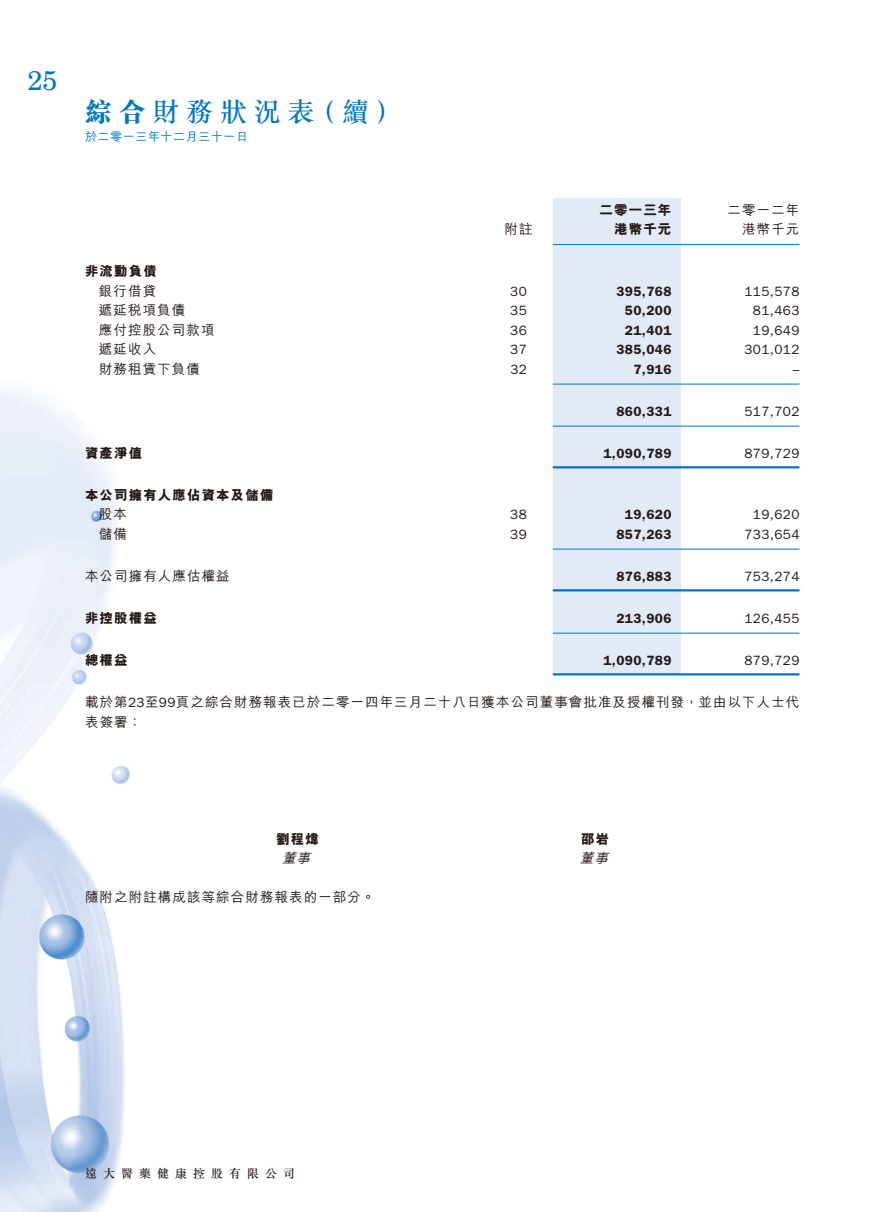
<style>
.page{position:relative;width:893px;height:1212px;background:#fff}
.page>*{position:absolute;margin:0;border:0;box-sizing:border-box;transform-origin:0 0}
.t1{font:500 27px "M Sung HK";letter-spacing:.25em;color:#0077c0}
.t2{font:27px "New Century Schlbk LT Std";color:#0077c0}
.t3{font:500 13.5px/19.5px "M Hei HK";letter-spacing:.08em;color:#231916}
.t4{font:13.5px "ITC Franklin Gothic Std";letter-spacing:.03em;color:#231916}
.t5{font:600 13.5px "ITC Franklin Gothic Std";letter-spacing:.03em;color:#231916}
.t6{font:800 13.5px "M Hei HK";letter-spacing:.08em;color:#231916}
.t7{font:italic 500 13.5px "M Hei HK";color:#231916}
.t8{font:500 12px "M Hei HK";letter-spacing:.05em;color:#0077c0}
.t9{font:500 12px "M Sung HK";letter-spacing:.5em;color:#231916}
.s1{font-weight:800}
.s2{font-family:"ITC Franklin Gothic Std";font-weight:400}
</style>
<div class="page">
<img style="left:0;top:389px;width:130px;height:823px">
<div style="left:553px;top:198px;width:127px;height:477px;background:#e2eaf6"></div>
<hr style="left:553px;top:244px;width:246px;height:1px;background:#0077c0">
<hr style="left:553px;top:384px;width:246px;height:1px;background:#0077c0">
<hr style="left:553px;top:426px;width:246px;height:1px;background:#0077c0">
<hr style="left:553px;top:466px;width:246px;height:2px;background:#0077c0">
<hr style="left:553px;top:549px;width:246px;height:1px;background:#0077c0">
<hr style="left:553px;top:589px;width:246px;height:2px;background:#0077c0">
<hr style="left:553px;top:633px;width:246px;height:1px;background:#0077c0">
<hr style="left:553px;top:673px;width:246px;height:2px;background:#0077c0">
<h1 class="t2" style="left:27px;top:64px;width:32px">25</h1>
<h1 class="t1" style="left:85px;top:93px;width:231px"><span class="s1">綜合</span>財務狀況表</h1>
<p class="t8" style="left:85px;top:128px;width:165px">於二零一三年十二月三十一日</p>
<h1 class="t1" style="left:310px;top:93px;width:93px">（續(</h1>
<p class="t6" style="left:600px;top:201px;width:73px">二零一三年</p>
<p class="t3" style="left:728px;top:199px;width:73px">二零一二年</p>
<p class="t3" style="left:505px;top:219px;width:30px">附註</p>
<p class="t6" style="left:614px;top:220px;width:59px">港幣千元</p>
<p class="t3" style="left:742px;top:219px;width:59px">港幣千元</p>
<p class="t6" style="left:85px;top:262px;width:73px">非流動負債</p>
<p class="t3" style="left:99px;top:280px;width:59px">銀行借貸</p>
<p class="t4" style="left:510px;top:284px;width:18px">30</p>
<p class="t5" style="left:616px;top:283px;width:57px">395,768</p>
<p class="t4" style="left:744px;top:284px;width:57px">115,578</p>
<p class="t3" style="left:99px;top:300px;width:88px">遞延稅項負債</p>
<p class="t4" style="left:510px;top:303px;width:18px">35</p>
<p class="t5" style="left:625px;top:303px;width:48px">50,200</p>
<p class="t4" style="left:753px;top:303px;width:48px">81,463</p>
<p class="t3" style="left:99px;top:319px;width:117px">應付控股公司款項</p>
<p class="t4" style="left:510px;top:323px;width:18px">36</p>
<p class="t5" style="left:625px;top:322px;width:48px">21,401</p>
<p class="t4" style="left:753px;top:323px;width:48px">19,649</p>
<p class="t3" style="left:99px;top:339px;width:59px">遞延收入</p>
<p class="t4" style="left:510px;top:342px;width:18px">37</p>
<p class="t5" style="left:616px;top:342px;width:57px">385,046</p>
<p class="t4" style="left:744px;top:342px;width:57px">301,012</p>
<p class="t3" style="left:99px;top:358px;width:102px">財務租賃下負債</p>
<p class="t4" style="left:510px;top:362px;width:18px">32</p>
<p class="t5" style="left:633px;top:361px;width:40px">7,916</p>
<p class="t4" style="left:793px;top:362px;width:8px">–</p>
<p class="t5" style="left:616px;top:403px;width:57px">860,331</p>
<p class="t4" style="left:744px;top:404px;width:57px">517,702</p>
<p class="t6" style="left:85px;top:444px;width:59px">資產淨值</p>
<p class="t6" style="left:85px;top:486px;width:190px">本公司擁有人應佔資本及儲備</p>
<p class="t5" style="left:603px;top:445px;width:70px">1,090,789</p>
<p class="t4" style="left:744px;top:446px;width:57px">879,729</p>
<p class="t3" style="left:99px;top:504px;width:30px">股本</p>
<p class="t4" style="left:510px;top:507px;width:18px">38</p>
<p class="t5" style="left:625px;top:507px;width:48px">19,620</p>
<p class="t4" style="left:753px;top:507px;width:48px">19,620</p>
<p class="t3" style="left:99px;top:523px;width:30px">儲備</p>
<p class="t4" style="left:510px;top:527px;width:18px">39</p>
<p class="t5" style="left:616px;top:526px;width:57px">857,263</p>
<p class="t4" style="left:744px;top:527px;width:57px">733,654</p>
<p class="t3" style="left:85px;top:565px;width:146px">本公司擁有人應估權益</p>
<p class="t5" style="left:616px;top:568px;width:57px">876,883</p>
<p class="t4" style="left:744px;top:569px;width:57px">753,274</p>
<p class="t6" style="left:85px;top:609px;width:73px">非控股權益</p>
<p class="t5" style="left:616px;top:610px;width:57px">213,906</p>
<p class="t4" style="left:744px;top:611px;width:57px">126,455</p>
<p class="t6" style="left:85px;top:651px;width:44px">總權益</p>
<p class="t3" style="left:85px;top:691px;width:716px">載於第<span class="s2">23</span>至<span class="s2">99</span>頁之綜合財務報表已於二零一四年三月二十八日獲本公司董事會批准及授權刊發，並由以下人士代表簽署：</p>
<p class="t5" style="left:603px;top:652px;width:70px">1,090,789</p>
<p class="t4" style="left:744px;top:653px;width:57px">879,729</p>
<p class="t6" style="left:276px;top:829px;width:44px">劉程煒</p>
<p class="t7" style="left:282px;top:848px;width:34px">董事</p>
<p class="t3" style="left:85px;top:886px;width:291px">隨附之附註構成該等綜合財務報表的一部分。</p>
<p class="t6" style="left:581px;top:829px;width:30px">邵岩</p>
<p class="t7" style="left:580px;top:848px;width:34px">董事</p>
<p class="t9" style="left:85px;top:1165px;width:211px">遠大醫藥健康控股有限公司</p>
</div>
